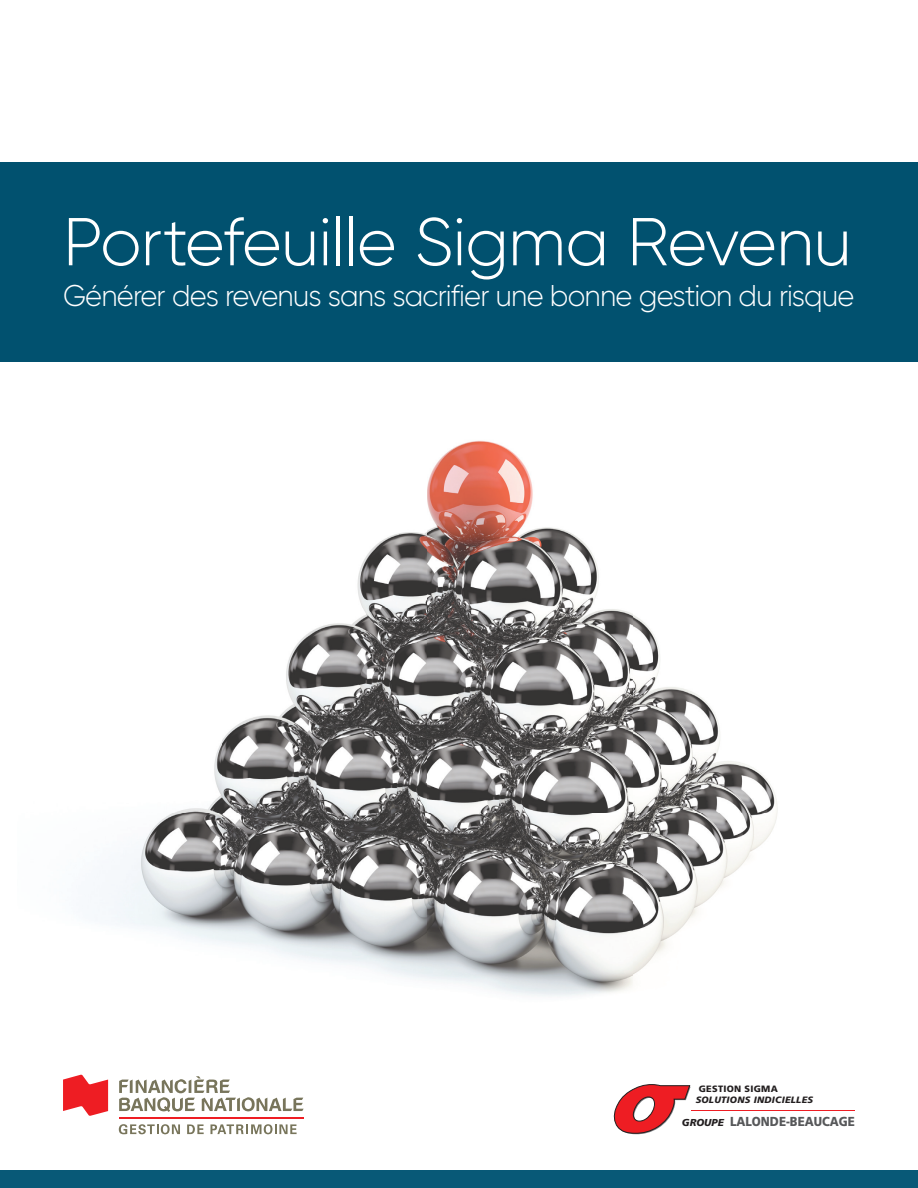
<style>
.page{position:relative;width:918px;height:1188px;background:#fff}
.page>*{position:absolute;margin:0;border:0;box-sizing:border-box;transform-origin:0 0}
.t1{font:300 67.5px "Gilroy BN";letter-spacing:-.015em;color:#fff}
.t2{font:300 30px "Gilroy BN";letter-spacing:-.03em;color:#fff;scale:.96 1}
.t3{font:900 13.05px "Frutiger";color:#57585a;scale:.89 1}
.t4{font:italic 900 9.15px "Frutiger";letter-spacing:.03em;color:#231f20}
.t5{font:900 9.15px "Frutiger";letter-spacing:.03em;color:#231f20}
.s1{font-style:italic;font-size:10.05px;color:#231f20}
</style>
<div class="page">
<img style="left:98px;top:440px;width:680px;height:556px">
<div style="left:0;top:162px;width:918px;height:200px;background:#01516f"></div>
<div style="left:0;top:1171px;width:918px;height:17px;background:#085977"></div>
<svg style="left:613px;top:1084px;width:78px;height:50px"></svg>
<hr style="left:691px;top:1110px;width:164px;height:1px;background:#ee1d23">
<svg style="left:119px;top:1076px;width:185px;height:36px"></svg>
<svg style="left:63px;top:1075px;width:45px;height:41px"></svg>
<svg style="left:119px;top:1124px;width:61px;height:10px"></svg>
<svg style="left:187px;top:1124px;width:17px;height:10px"></svg>
<svg style="left:210px;top:1124px;width:87px;height:10px"></svg>
<hr style="left:119px;top:1117px;width:185px;height:1px;background:#ee1d23">
<h1 class="t1" style="left:63px;top:200px;width:790px">Portefeuille Sigma Revenu</h1>
<p class="t2" style="left:63px;top:277px;width:826px">Générer des revenus sans sacrifier une bonne gestion du risque</p>
<p class="t5" style="left:699px;top:1083px;width:81px">GESTION SIGMA</p>
<p class="t4" style="left:696px;top:1094px;width:119px">SOLUTIONS INDICIELLES</p>
<p class="t3" style="left:682px;top:1114px;width:196px"><span class="s1">GROUPE</span> LALONDE-BEAUCAGE</p>
</div>
